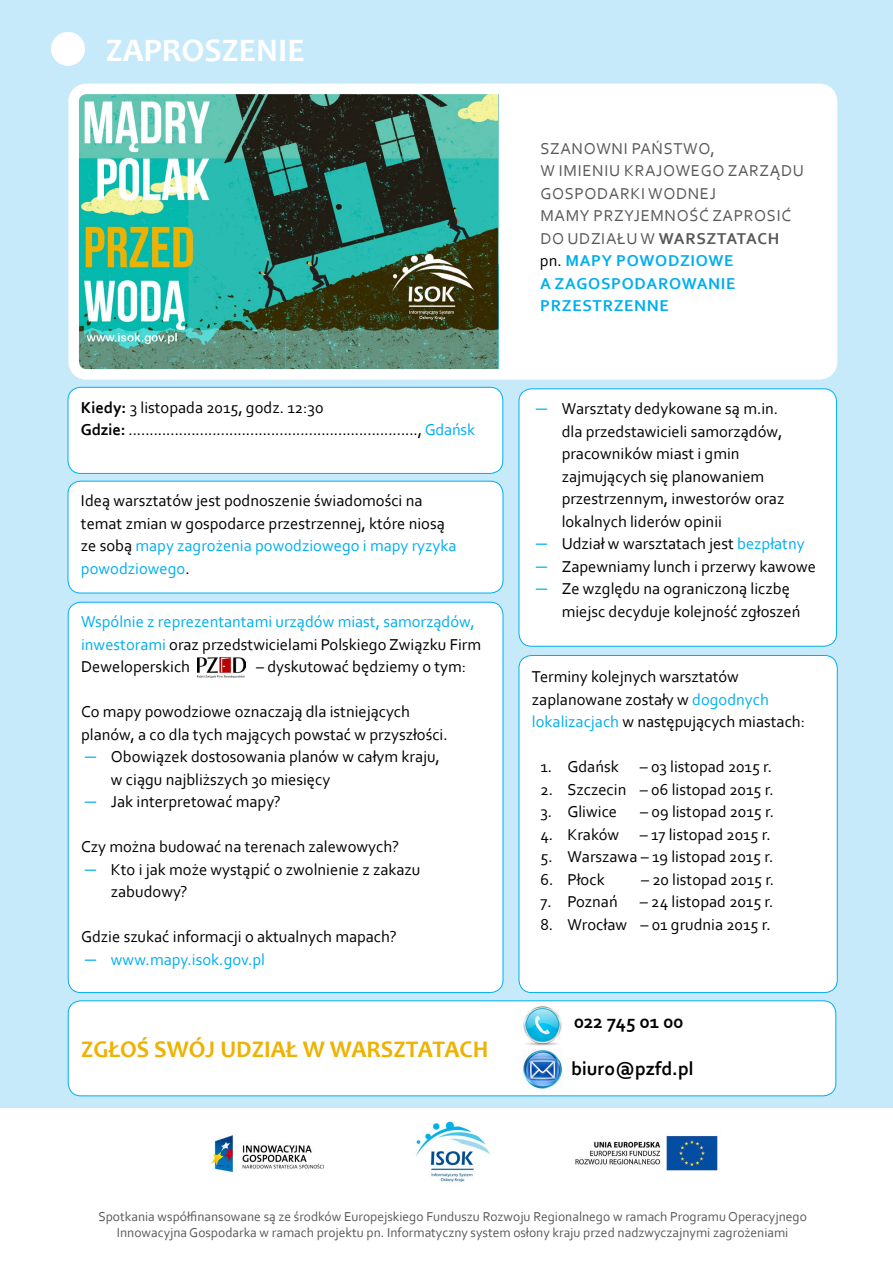
<style>
.page{position:relative;width:893px;height:1263px;background:#fff}
.page>*{position:absolute;margin:0;border:0;box-sizing:border-box;transform-origin:0 0}
.t1{font:700 33px "Candara";color:#fff}
.t2{font:700 24px "Candara";color:#eeb202}
.t3{font:700 19.5px "Corbel";color:#000}
.t4{font:16.5px/22.5px "Corbel";color:#000}
.t5{font:16.5px/22.5px "Corbel";color:#00aeef}
.t6{font:16.5px "Corbel";letter-spacing:.04em;color:#58595b}
.t7{font:700 16.5px/22.5px "Corbel";letter-spacing:.04em;color:#00aeef}
.t8{font:13.5px/16.2px "Corbel";color:#58595b;text-align:center}
.s1{font-weight:700}
.s2{color:#00aeef}
.s3{color:#000}
.s4{font-family:"Calibri";font-size:15px;color:#00aeef}
.s5{font-weight:400;color:#58595b}
.s6{color:#58595b}
.s7{font-weight:400;color:#000}
</style>
<div class="page">
<div style="left:0;top:0;width:893px;height:1108px;background:#c7eafb"></div>
<img style="left:210px;top:1135px;width:114px;height:37px">
<img style="left:414px;top:1121px;width:77px;height:61px">
<img style="left:575px;top:1135px;width:143px;height:36px">
<div style="left:74px;top:89px;width:758px;height:285px;background:#fff;border-radius:13px"></div>
<img style="left:79px;top:95px;width:420px;height:274px">
<div style="left:68px;top:84px;width:769px;height:296px;border:10px solid #fff;border-radius:13px"></div>
<div style="left:51px;top:32px;width:34px;height:34px;background:#fff;border-radius:50%"></div>
<div style="left:68px;top:387px;width:435px;height:86px;background:#fff;border-radius:13px"></div>
<div style="left:68px;top:387px;width:435px;height:87px;border:1px solid #00aeef;border-radius:13px"></div>
<div style="left:68px;top:481px;width:435px;height:112px;background:#fff;border-radius:13px"></div>
<div style="left:68px;top:481px;width:435px;height:112px;border:1px solid #00aeef;border-radius:13px"></div>
<div style="left:68px;top:602px;width:435px;height:390px;background:#fff;border-radius:13px"></div>
<div style="left:519px;top:389px;width:318px;height:257px;background:#fff;border-radius:13px"></div>
<div style="left:519px;top:389px;width:318px;height:257px;border:1px solid #00aeef;border-radius:13px"></div>
<div style="left:519px;top:655px;width:318px;height:337px;background:#fff;border-radius:13px"></div>
<div style="left:519px;top:655px;width:318px;height:338px;border:1px solid #00aeef;border-radius:13px"></div>
<div style="left:68px;top:1001px;width:768px;height:95px;background:#fff;border-radius:13px"></div>
<div style="left:68px;top:1000px;width:768px;height:96px;border:1px solid #00aeef;border-radius:13px"></div>
<img style="left:523px;top:1050px;width:39px;height:39px">
<img style="left:523px;top:1006px;width:39px;height:40px">
<img style="left:197px;top:657px;width:49px;height:20px">
<h1 class="t1" style="left:106px;top:29px;width:200px">ZAPROSZENIE</h1>
<p class="t4" style="left:81px;top:395px;width:396px"><span class="s1">KIEDY:</span> 3 listopada 2015, godz. 12:30<br><span class="s1">GDZIE:</span> ....................................................................., <span class="s2">Gdańsk</span></p>
<p class="t4" style="left:81px;top:489px;width:377px">Ideą warsztatów jest podnoszenie świadomości na temat zmian w gospodarce przestrzennej, które niosą ze sobą <span class="s2">mapy zagrożenia powodziowego i mapy ryzyka powodziowego</span>.</p>
<p class="t5" style="left:81px;top:610px;width:401px">Wspólnie z reprezentantami urządów miast, samorządów, inwestorami <span class="s3">oraz przedstwicielami Polskiego Związku Firm<br>Deweloperskich</span></p>
<p class="t4" style="left:256px;top:655px;width:212px">– dyskutować będziemy o tym:</p>
<p class="t4" style="left:81px;top:700px;width:330px">Co mapy powodziowe oznaczają dla istniejących</p>
<p class="t4" style="left:81px;top:723px;width:368px">planów, a co dla tych mających powstać w przyszłości.</p>
<p class="t4" style="left:84px;top:745px;width:358px"><span class="s4">͹</span> Obowiązek dostosowania planów w całym kraju,</p>
<p class="t4" style="left:111px;top:768px;width:221px">w ciągu najbliższych 30 miesięcy</p>
<p class="t4" style="left:84px;top:790px;width:199px"><span class="s4">͹</span> Jak interpretować mapy?</p>
<p class="t4" style="left:81px;top:835px;width:320px">Czy można budować na terenach zalewowych?</p>
<p class="t4" style="left:84px;top:858px;width:338px"><span class="s4">͹</span> Kto i jak może wystąpić o zwolnienie z zakazu</p>
<p class="t4" style="left:111px;top:880px;width:78px">zabudowy?</p>
<p class="t4" style="left:81px;top:925px;width:317px">Gdzie szukać informacji o aktualnych mapach? <span class="s4">͹</span> <span class="s2">www.mapy.isok.gov.pl</span></p>
<h2 class="t2" style="left:81px;top:1034px;width:409px">ZGŁOŚ SWÓJ UDZIAŁ W WARSZTATACH</h2>
<p class="t6" style="left:540px;top:138px;width:136px">Szanowni Państwo</p>
<p class="t6" style="left:710px;top:138px;width:6px">,</p>
<p class="t6" style="left:540px;top:160px;width:128px">W imieniu Krajowego</p>
<p class="t6" style="left:728px;top:160px;width:65px">Zarządu</p>
<p class="t6" style="left:540px;top:183px;width:24px">Gospod</p>
<p class="t6" style="left:609px;top:183px;width:20px">arki</p>
<p class="t6" style="left:648px;top:183px;width:60px">Wodnej</p>
<p class="t6" style="left:540px;top:205px;width:64px">mamy prz</p>
<p class="t6" style="left:624px;top:205px;width:120px">yjemność zaprosi</p>
<p class="t6" style="left:781px;top:205px;width:11px">ć</p>
<p class="t6" style="left:540px;top:228px;width:37px">do udzi</p>
<p class="t7" style="left:540px;top:227px;width:241px;text-indent:66px"><span class="s5">ału w</span> <span class="s6">WARSZTATACH </span><span class="s7">pn.</span> MAPY POWODZIOWE<br>A ZAGOSPODAROWANIE<br>PRZESTRZ</p>
<p class="t7" style="left:624px;top:294px;width:46px">ENNE</p>
<p class="t4" style="left:535px;top:397px;width:245px"><span class="s4">͹</span> Warsztaty dedykowane są m.in.</p>
<p class="t4" style="left:562px;top:419px;width:222px">dla przedstawicieli samorządów,</p>
<p class="t4" style="left:562px;top:442px;width:179px">pracowników miast i gmin</p>
<p class="t4" style="left:562px;top:464px;width:204px">zajmujących się planowaniem</p>
<p class="t4" style="left:562px;top:487px;width:224px">przestrzennym, inwestorów oraz</p>
<p class="t4" style="left:562px;top:509px;width:162px">lokalnych liderów opinii</p>
<p class="t4" style="left:535px;top:532px;width:271px"><span class="s4">͹</span> Udział w warsztatach jest <span class="s2">bezpłatny</span></p>
<p class="t4" style="left:535px;top:554px;width:283px"><span class="s4">͹</span> Zapewniamy lunch i przerwy kawowe</p>
<p class="t4" style="left:535px;top:577px;width:257px"><span class="s4">͹</span> Ze względu na ograniczoną liczbę</p>
<p class="t4" style="left:562px;top:599px;width:240px">miejsc decyduje kolejność zgłoszeń</p>
<p class="t4" style="left:532px;top:665px;width:275px">Terminy kolejnych warsztatów zaplanowane zostały w <span class="s2">dogodnych lokalizacjach</span> w następujących miastach:</p>
<p class="t4" style="left:540px;top:755px;width:80px">1. Gdańsk</p>
<p class="t4" style="left:640px;top:755px;width:134px">– 03 listopad 2015 r.</p>
<p class="t4" style="left:540px;top:778px;width:235px">2. Szczecin – 06 listopad 2015 r.</p>
<p class="t4" style="left:540px;top:800px;width:78px">3. Gliwice</p>
<p class="t4" style="left:640px;top:800px;width:135px">– 09 listopad 2015 r.</p>
<p class="t4" style="left:540px;top:823px;width:80px">4. Kraków</p>
<p class="t4" style="left:640px;top:823px;width:132px">– 17 listopad 2015 r.</p>
<p class="t4" style="left:540px;top:845px;width:235px">5. Warszawa – 19 listopad 2015 r.</p>
<p class="t4" style="left:540px;top:868px;width:66px">6. Płock</p>
<p class="t4" style="left:641px;top:868px;width:135px">– 20 listopad 2015 r.</p>
<p class="t4" style="left:540px;top:890px;width:79px">7. Poznań</p>
<p class="t4" style="left:640px;top:890px;width:135px">– 24 listopad 2015 r.</p>
<p class="t4" style="left:540px;top:913px;width:232px">8. Wrocław – 01 grudnia 2015 r.</p>
<p class="t3" style="left:574px;top:1009px;width:111px">022 745 01 00</p>
<p class="t3" style="left:571px;top:1056px;width:124px">BIURO@PZFD.PL</p>
<p class="t8" style="left:98px;top:1208px;width:710px">Spotkania współfinansowane są ze środków Europejskiego Funduszu Rozwoju Regionalnego w ramach Programu Operacyjnego<br>Innowacyjna Gospodarka w ramach projektu pn. Informatyczny system osłony kraju przed nadzwyczajnymi zagrożeniami</p>
</div>
